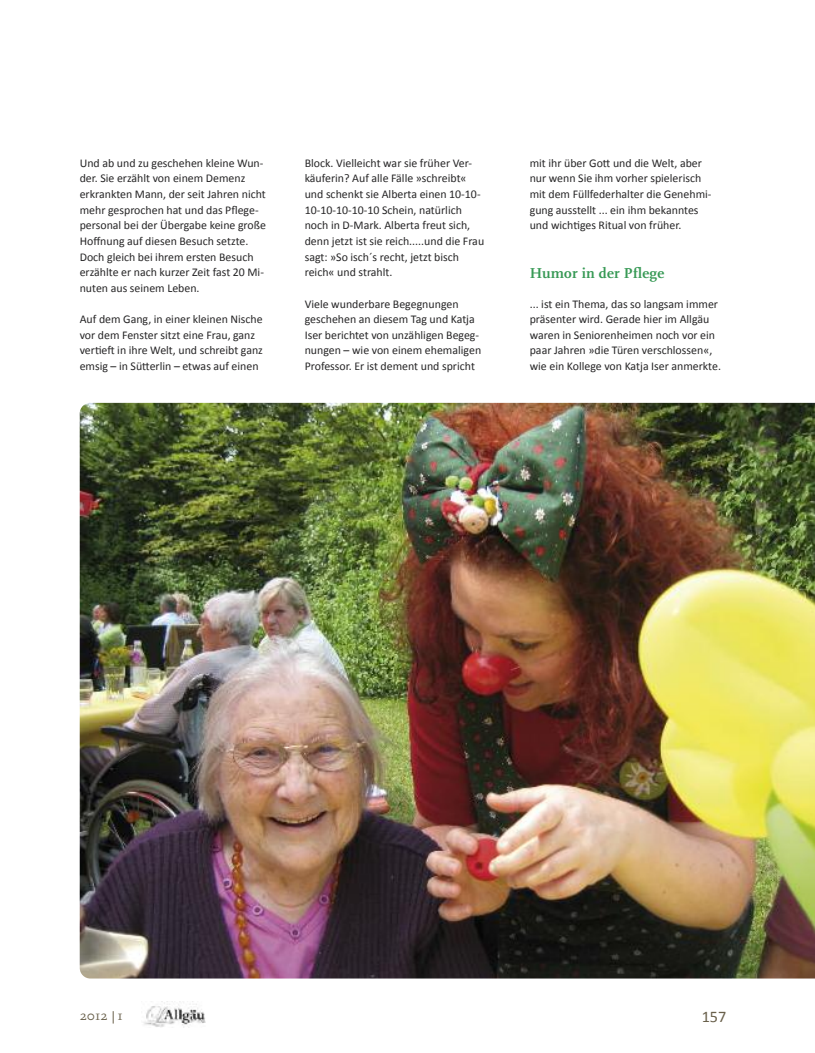
<style>
.page{position:relative;width:815px;height:1053px;background:#fff}
.page>*{position:absolute;margin:0;border:0;box-sizing:border-box;transform-origin:0 0}
.t1{font:16.25px "Calibri";color:#69604b}
.t2{font:700 15px "Scala";letter-spacing:.015em;color:#379955}
.t3{font:13.75px "Scala";color:#69604b}
.t4{font:11.88px/15.6px "Calibri";color:#272627}
</style>
<div class="page">
<img style="left:143px;top:1001px;width:62px;height:26px">
<svg style="left:113px;top:1011px;width:1px;height:12px"></svg>
<img style="left:80px;top:403px;width:735px;height:575px">
<p class="t4" style="left:80px;top:155px;width:188px">Und ab und zu geschehen kleine Wun&shy;der. Sie erzählt von einem Demenz erkrankten Mann, der seit Jahren nicht mehr gesprochen hat und das Pflege&shy;personal bei der Übergabe keine große Hoffnung auf diesen Besuch setzte.<br>Doch gleich bei ihrem ersten Besuch erzählte er nach kurzer Zeit fast 20 Mi&shy;nuten aus seinem Leben.</p>
<p class="t4" style="left:80px;top:311px;width:185px">Auf dem Gang, in einer kleinen Nische vor dem Fenster sitzt eine Frau, ganz vertieft in ihre Welt, und schreibt ganz emsig – in Sütterlin – etwas auf einen</p>
<p class="t4" style="left:305px;top:155px;width:181px">Block. Vielleicht war sie früher Ver&shy;käuferin? Auf alle Fälle »schreibt« und schenkt sie Alberta einen 10-10- 10-10-10-10-10 Schein, natürlich noch in D-Mark. Alberta freut sich, denn jetzt ist sie reich.....und die Frau sagt: »So isch´s recht, jetzt bisch reich« und strahlt.</p>
<p class="t4" style="left:305px;top:295px;width:178px">Viele wunderbare Begegnungen geschehen an diesem Tag und Katja Iser berichtet von unzähligen Begeg&shy;nungen – wie von einem ehemaligen Professor. Er ist dement und spricht</p>
<p class="t4" style="left:530px;top:155px;width:183px">mit ihr über Gott und die Welt, aber nur wenn Sie ihm vorher spielerisch mit dem Füllfederhalter die Genehmi&shy;gung ausstellt ... ein ihm bekanntes und wichtiges Ritual von früher.</p>
<p class="t2" style="left:530px;top:264px;width:136px">Humor in der Pflege</p>
<p class="t4" style="left:530px;top:295px;width:193px">... ist ein Thema, das so langsam immer präsenter wird. Gerade hier im Allgäu waren in Seniorenheimen noch vor ein paar Jahren »die Türen verschlossen«, wie ein Kollege von Katja Iser anmerkte.</p>
<p class="t3" style="left:80px;top:1007px;width:45px">2012 1</p>
<h1 class="t1" style="left:702px;top:1006px;width:26px">157</h1>
</div>
